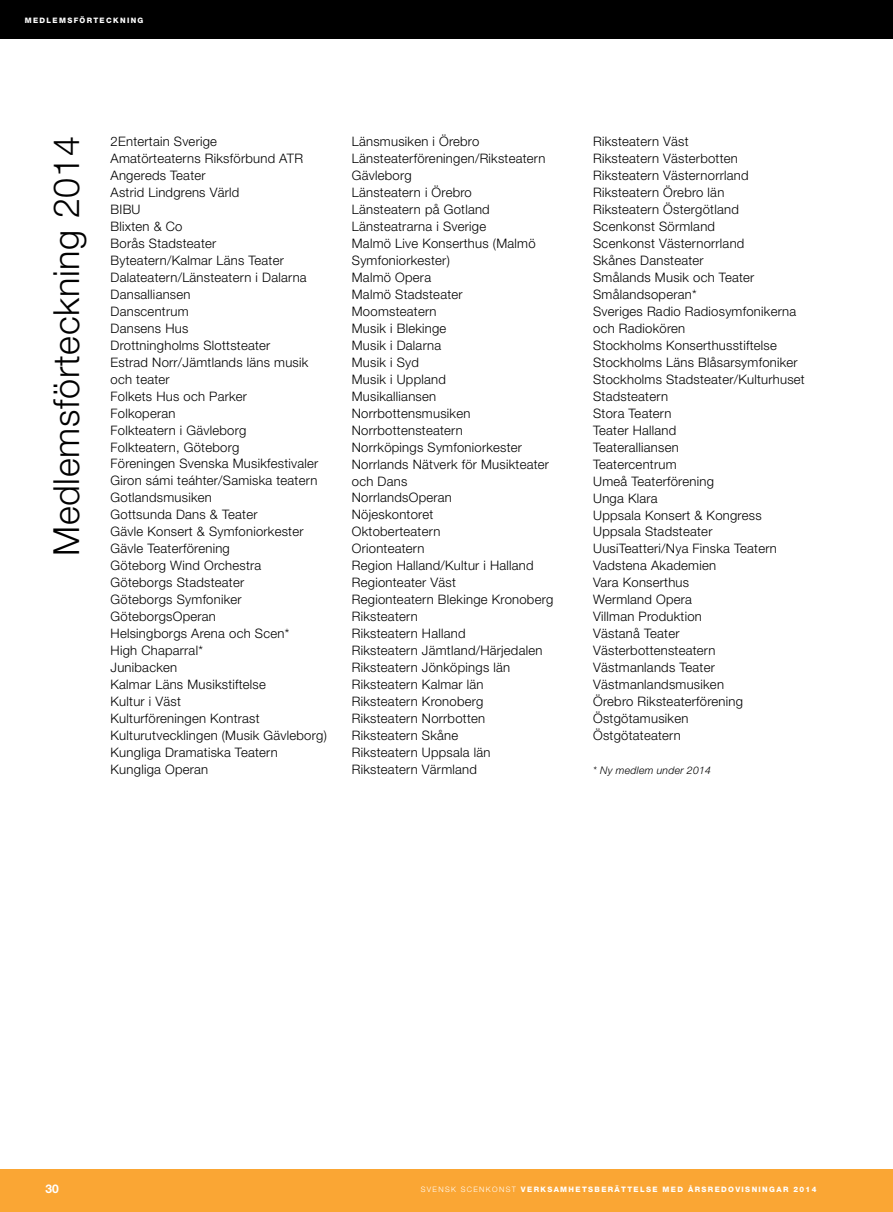
<style>
.page{position:relative;width:893px;height:1212px;background:#fff}
.page>*{position:absolute;margin:0;border:0;box-sizing:border-box;transform-origin:0 0}
.t1{font:300 36px "Helvetica Neue";letter-spacing:.02em;color:#000}
.t2{font:300 13.05px/17px "Helvetica Neue";letter-spacing:.02em;color:#000}
.t3{font:700 12px "Helvetica Neue";color:#fff}
.t4{font:italic 300 10.5px "Helvetica Neue";letter-spacing:.02em;color:#000}
.t5{font:800 7.5px "Helvetica Neue";letter-spacing:.18em;color:#fff}
.t6{font:300 7.5px "Helvetica Neue";color:#fff}
</style>
<div class="page">
<div style="left:0;top:1169px;width:893px;height:43px;background:#faa634"></div>
<div style="left:0;top:0;width:893px;height:38px;background:#000"></div>
<p class="t5" style="left:25px;top:16px;width:120px">M EDLEMSFÖRTECKNING</p>
<h1 class="t1" style="left:45px;top:556px;width:421px;rotate:-90deg">Medlemsförteckning 2014</h1>
<p class="t2" style="left:111px;top:133px;width:218px">2Entertain Sverige<br>Amatörteaterns Riksförbund ATR<br>Angereds Teater<br>Astrid Lindgrens Värld<br>BIBU<br>Blixten &amp; Co<br>Borås Stadsteater<br>Byteatern/Kalmar Läns Teater<br>Dalateatern/Länsteatern i Dalarna<br>Dansalliansen<br>Danscentrum<br>Dansens Hus<br>Drottningholms Slottsteater<br>Estrad Norr/Jämtlands läns musik och teater<br>Folkets Hus och Parker<br>Folkoperan<br>Folkteatern i Gävleborg<br>Folkteatern, Göteborg<br>Föreningen Svenska Musikfestivaler<br>Giron sámi teáhter/Samiska teatern<br>Gotlandsmusiken<br>Gottsunda Dans &amp; Teater<br>Gävle Konsert &amp; Symfoniorkester<br>Gävle Teaterförening<br>Göteborg Wind Orchestra<br>Göteborgs Stadsteater<br>Göteborgs Symfoniker<br>GöteborgsOperan<br>Helsingborgs Arena och Scen*<br>High Chaparral*<br>Junibacken<br>Kalmar Läns Musikstiftelse<br>Kultur i Väst<br>Kulturföreningen Kontrast<br>Kulturutvecklingen (Musik Gävleborg)<br>Kungliga Dramatiska Teatern<br>Kungliga Operan</p>
<p class="t2" style="left:352px;top:133px;width:203px">Länsmusiken i Örebro<br>Länsteaterföreningen/Riksteatern<br>Gävleborg<br>Länsteatern i Örebro<br>Länsteatern på Gotland<br>Länsteatrarna i Sverige<br>Malmö Live Konserthus (Malmö<br>Symfoniorkester)<br>Malmö Opera<br>Malmö Stadsteater<br>Moomsteatern<br>Musik i Blekinge<br>Musik i Dalarna<br>Musik i Syd<br>Musik i Uppland<br>Musikalliansen<br>Norrbottensmusiken<br>Norrbottensteatern<br>Norrköpings Symfoniorkester<br>Norrlands Nätverk för Musikteater och Dans<br>NorrlandsOperan<br>Nöjeskontoret<br>Oktoberteatern<br>Orionteatern<br>Region Halland/Kultur i Halland<br>Regionteater Väst<br>Regionteatern Blekinge Kronoberg<br>Riksteatern<br>Riksteatern Halland<br>Riksteatern Jämtland/Härjedalen<br>Riksteatern Jönköpings län<br>Riksteatern Kalmar län<br>Riksteatern Kronoberg<br>Riksteatern Norrbotten<br>Riksteatern Skåne<br>Riksteatern Uppsala län<br>Riksteatern Värmland</p>
<p class="t2" style="left:593px;top:133px;width:213px">Riksteatern Väst<br>Riksteatern Västerbotten<br>Riksteatern Västernorrland<br>Riksteatern Örebro län<br>Riksteatern Östergötland<br>Scenkonst Sörmland<br>Scenkonst Västernorrland<br>Skånes Dansteater<br>Smålands Musik och Teater<br>Smålandsoperan*<br>Sveriges Radio Radiosymfonikerna och Radiokören<br>Stockholms Konserthusstiftelse<br>Stockholms Läns Blåsarsymfoniker<br>Stockholms Stadsteater/Kulturhuset<br>Stadsteatern<br>Stora Teatern<br>Teater Halland<br>Teateralliansen<br>Teatercentrum<br>Umeå Teaterförening<br>Unga Klara<br>Uppsala Konsert &amp; Kongress<br>Uppsala Stadsteater<br>UusiTeatteri/Nya Finska Teatern<br>Vadstena Akademien<br>Vara Konserthus<br>Wermland Opera<br>Villman Produktion<br>Västanå Teater<br>Västerbottensteatern<br>Västmanlands Teater<br>Västmanlandsmusiken<br>Örebro Riksteaterförening<br>Östgötamusiken<br>Östgötateatern</p>
<p class="t4" style="left:593px;top:763px;width:119px">* Ny medlem under 2014</p>
<p class="t3" style="left:45px;top:1181px;width:15px">30</p>
<p class="t6" style="left:421px;top:1185px;width:7px">svensk</p>
<p class="t6" style="left:461px;top:1185px;width:8px">scenkonst</p>
<p class="t5" style="left:521px;top:1185px;width:297px">VERKSAMHETSBERÄTTELSE MED ÅRSREDOVISNINGAR 2014</p>
</div>
